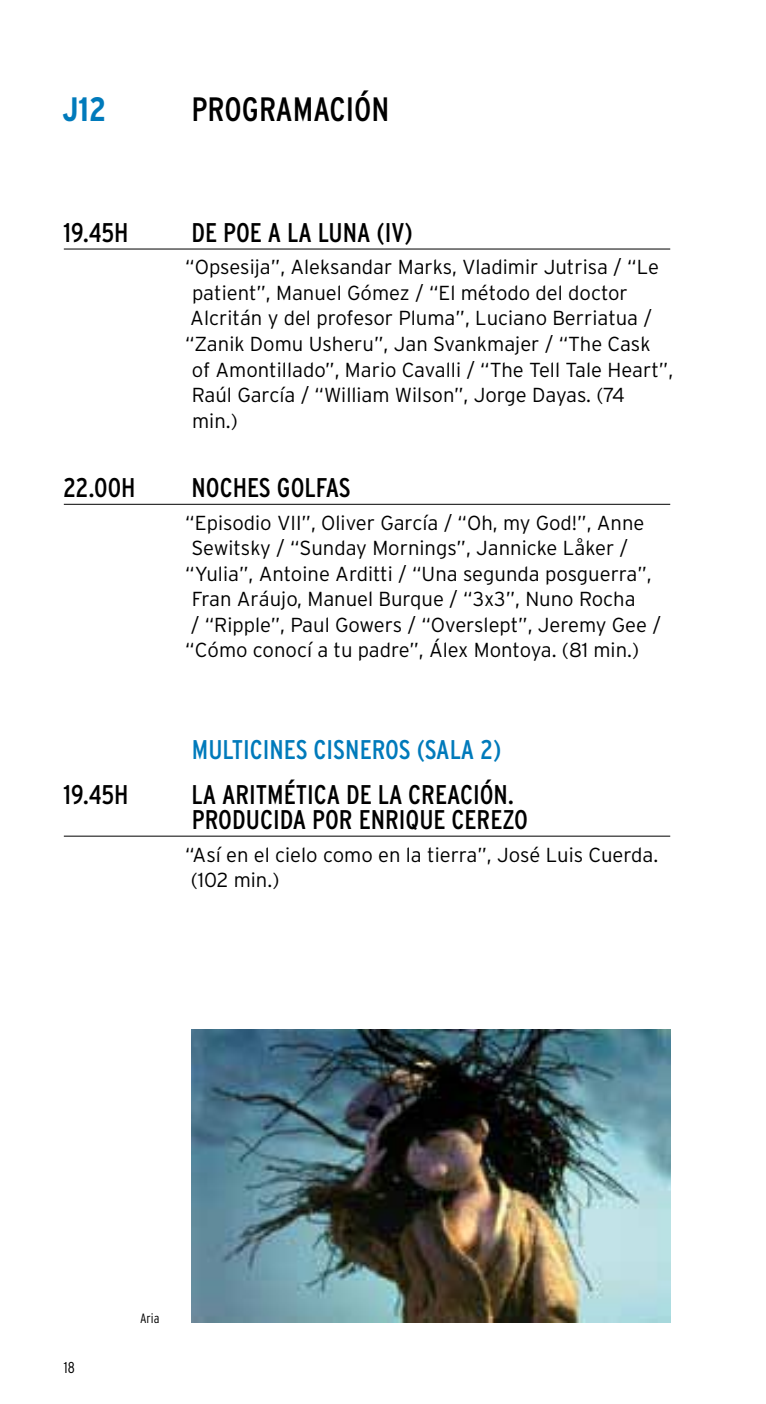
<style>
.page{position:relative;width:766px;height:1404px;background:#fff}
.page>*{position:absolute;margin:0;border:0;box-sizing:border-box;transform-origin:0 0}
.t1{font:condensed 33.75px "Interstate";color:#000}
.t2{font:700 condensed 33.75px "Interstate";color:#007abb}
.t3{font:condensed 27px "Interstate";color:#000}
.t4{font:condensed 27px "Interstate";color:#007abb}
.t5{font:300 20.25px/25.4px "Interstate";color:#000}
.t6{font:300 condensed 15.75px "Interstate";color:#000}
.t7{font:300 condensed 13.5px "Interstate";color:#000}
</style>
<div class="page">
<hr style="left:64px;top:248px;width:606px;height:1px;background:#000">
<hr style="left:64px;top:504px;width:606px;height:1px;background:#000">
<hr style="left:64px;top:835px;width:606px;height:1px;background:#000">
<img style="left:191px;top:1029px;width:479px;height:293px">
<h1 class="t2" style="left:62px;top:90px;width:46px">J12</h1>
<h1 class="t1" style="left:191px;top:90px;width:199px">PROGRAMACIÓN</h1>
<h2 class="t3" style="left:64px;top:217px;width:81px">19.45hD</h2>
<h2 class="t3" style="left:205px;top:217px;width:209px">E POE A LA LUNA (IV)</h2>
<p class="t5" style="left:185px;top:254px;width:475px">“Opsesija”, Aleksandar Marks, Vladimir Jutrisa / “Le</p>
<p class="t5" style="left:192px;top:280px;width:437px">patient”, Manuel Gómez / “El método del doctor</p>
<p class="t5" style="left:190px;top:305px;width:463px">Alcritán y del profesor Pluma”, Luciano Berriatua /</p>
<p class="t5" style="left:185px;top:331px;width:466px">“Zanik Domu Usheru”, Jan Svankmajer / “The Cask</p>
<p class="t5" style="left:192px;top:356px;width:482px">of Amontillado”, Mario Cavalli / “The Tell Tale Heart”,</p>
<p class="t5" style="left:192px;top:382px;width:434px">Raúl García / “William Wilson”, Jorge Dayas. (74</p>
<p class="t5" style="left:192px;top:407px;width:47px">min.)</p>
<h2 class="t3" style="left:63px;top:473px;width:66px">22.00h</h2>
<h2 class="t3" style="left:191px;top:473px;width:142px">NOCHES GOLFAS</h2>
<p class="t5" style="left:185px;top:509px;width:460px">“Episodio VII”, Oliver García / “Oh, my God!”, Anne</p>
<p class="t5" style="left:191px;top:535px;width:438px">Sewitsky / “Sunday Mornings”, Jannicke Låker /</p>
<p class="t5" style="left:185px;top:560px;width:468px">“Yulia”, Antoine Arditti / “Una segunda posguerra”,</p>
<p class="t5" style="left:192px;top:586px;width:445px">Fran Aráujo, Manuel Burque / “3x3”, Nuno Rocha</p>
<p class="t5" style="left:191px;top:611px;width:471px">/ “Ripple”, Paul Gowers / “Overslept”, Jeremy Gee /</p>
<p class="t5" style="left:185px;top:637px;width:455px">“Cómo conocí a tu padre”, Álex Montoya. (81 min.)</p>
<h2 class="t4" style="left:192px;top:734px;width:28px">MULTICI</h2>
<h2 class="t4" style="left:269px;top:734px;width:159px">NES CISNEROS (SALA</h2>
<h2 class="t4" style="left:480px;top:734px;width:23px">2)</h2>
<h2 class="t3" style="left:64px;top:779px;width:99px">19.45h LA</h2>
<h2 class="t3" style="left:222px;top:779px;width:12px">ARIT</h2>
<h2 class="t3" style="left:267px;top:779px;width:41px">MÉTICA</h2>
<h2 class="t3" style="left:346px;top:779px;width:170px">DE LA CREACIÓN.</h2>
<h2 class="t3" style="left:192px;top:804px;width:54px">PRODUCIDA</h2>
<h2 class="t3" style="left:312px;top:804px;width:217px">POR ENRIQUE CEREZO</h2>
<p class="t5" style="left:185px;top:841px;width:474px">“Así en el cielo como en la tierra”, José Luis Cuerda. (102 min.)</p>
<p class="t6" style="left:64px;top:1357px;width:12px">18</p>
<p class="t7" style="left:140px;top:1310px;width:21px">Aria</p>
</div>
